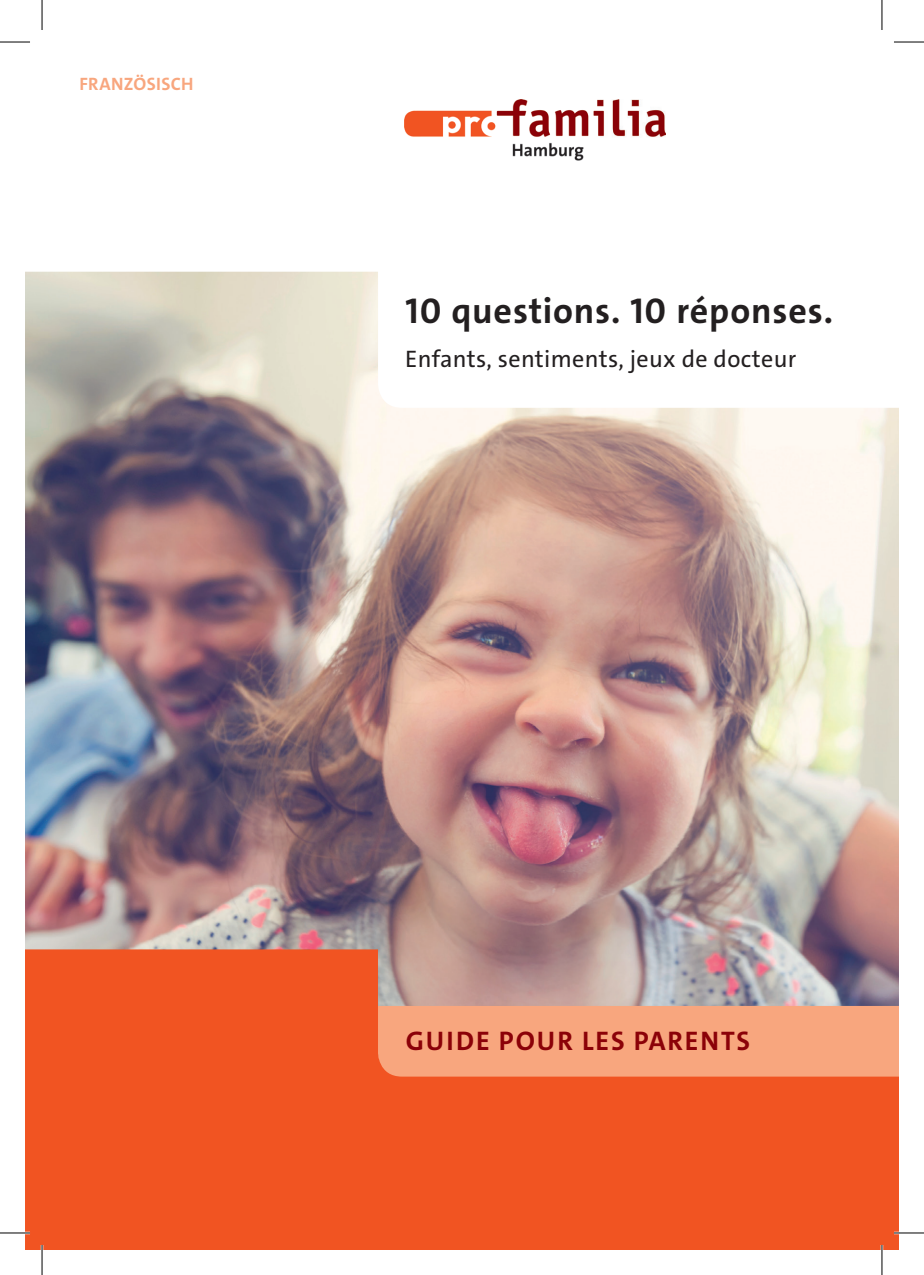
<style>
.page{position:relative;width:924px;height:1275px;background:#fff}
.page>*{position:absolute;margin:0;border:0;box-sizing:border-box;transform-origin:0 0}
.t1{font:700 36px "The Sans E4 s";letter-spacing:.025em;color:#231f20}
.t2{font:700 27px "The Sans E4 s";letter-spacing:.07em;color:#8b0108}
.t3{font:24px "The Sans E4 s";letter-spacing:.015em;color:#231f20}
.t4{font:700 18px "The Sans E4 s";letter-spacing:.015em;color:#f8a67e}
</style>
<div class="page">
<img style="left:25px;top:272px;width:873px;height:677px">
<img style="left:404px;top:99px;width:261px;height:62px">
<svg style="left:378px;top:928px;width:520px;height:21px;background:#a68d8f"></svg>
<svg style="left:25px;top:949px;width:873px;height:301px;background:#ea673c"></svg>
<hr style="left:0;top:1231px;width:30px;height:3px;background:#fff">
<hr style="left:893px;top:1231px;width:30px;height:3px;background:#fff">
<hr style="left:41px;top:1245px;width:2px;height:30px;background:#fff">
<hr style="left:880px;top:1245px;width:2px;height:30px;background:#fff">
<hr style="left:0;top:42px;width:30px;height:1px;background:#000">
<hr style="left:893px;top:42px;width:30px;height:1px;background:#000">
<hr style="left:0;top:1232px;width:30px;height:1px;background:#000">
<hr style="left:893px;top:1232px;width:30px;height:1px;background:#000">
<hr style="left:42px;top:0;width:1px;height:30px;background:#000">
<hr style="left:42px;top:1245px;width:1px;height:30px;background:#000">
<hr style="left:881px;top:0;width:1px;height:30px;background:#000">
<hr style="left:881px;top:1245px;width:1px;height:30px;background:#000">
<p class="t4" style="left:79px;top:72px;width:115px">FRANZÖSISCH</p>
<h1 class="t1" style="left:405px;top:288px;width:429px">10 questions. 10 réponses.</h1>
<p class="t3" style="left:405px;top:343px;width:392px">Enfants, sentiments, jeux de docteur</p>
<p class="t2" style="left:405px;top:1023px;width:345px">GUIDE POUR LES PARENTS</p>
</div>
